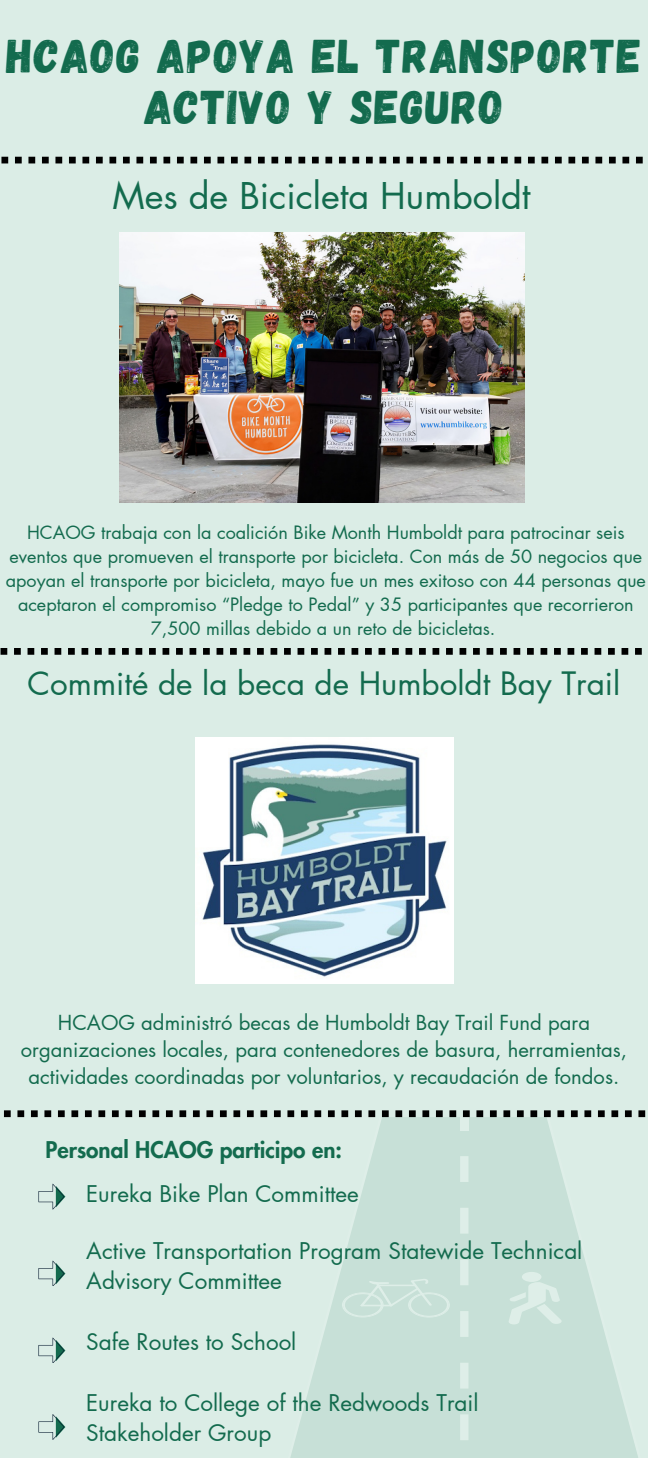
<style>
.page{position:relative;width:648px;height:1458px;background:#dbede6}
.page>*{position:absolute;margin:0;border:0;box-sizing:border-box;transform-origin:0 0}
.t1{font:47.25px/50.6px "Gagalin";letter-spacing:.03em;color:#136b4e;text-align:center}
.t2{font:36px "Futura LT Pro";color:#136b4e}
.t3{font:31.5px "Futura LT Pro";color:#136b4e}
.t4{font:22.5px/30.4px "Futura LT Pro";color:#136b4e}
.t5{font:800 22.5px "Futura LT Pro";color:#136b4e}
.t6{font:20.25px/27px "Futura LT Pro";color:#136b4e;text-align:center}
.t7{font:18px/24.1px "Futura LT Pro";color:#136b4e;text-align:center}
</style>
<div class="page">
<svg style="left:1px;top:157px;width:642px;height:6px"></svg>
<svg style="left:0;top:648px;width:642px;height:7px"></svg>
<img style="left:195px;top:737px;width:258px;height:247px">
<img style="left:119px;top:232px;width:405px;height:270px">
<svg style="left:4px;top:1110px;width:642px;height:348px"></svg>
<div style="left:460px;top:1117px;width:8px;height:13px;background:#deeee8"></div>
<p class="t1" style="left:6px;top:29px;width:637px">HCAOG APOYA EL TRANSPORTE<br>ACTIVO Y SEGURO</p>
<p class="t2" style="left:112px;top:179px;width:420px">Mes de Bicicleta Humboldt</p>
<p class="t7" style="left:6px;top:521px;width:642px">HCAOG trabaja con la coalición Bike Month Humboldt para patrocinar seis eventos que promueven el transporte por bicicleta. Con más de 50 negocios que apoyan el transporte por bicicleta, mayo fue un mes exitoso con 44 personas que aceptaron el compromiso “Pledge to Pedal” y 35 participantes que recorrieron 7,500 millas debido a un reto de bicicletas.</p>
<h3 class="t3" style="left:28px;top:669px;width:594px">Commité de la beca de Humboldt Bay Trail</h3>
<p class="t6" style="left:21px;top:1010px;width:608px">HCAOG administró becas de Humboldt Bay Trail Fund para organizaciones locales, para contenedores de basura, herramientas, actividades coordinadas por voluntarios, y recaudación de fondos.</p>
<p class="t5" style="left:46px;top:1139px;width:298px">Personal HCAOG participo en:</p>
<h5 class="t4" style="left:86px;top:1179px;width:274px">Eureka Bike Plan Committee</h5>
<p class="t4" style="left:86px;top:1237px;width:498px">Active Transportation Program Statewide Technical<br>Advisory Committee</p>
<h4 class="t4" style="left:86px;top:1328px;width:212px">Safe Routes to School</h4>
<p class="t4" style="left:86px;top:1388px;width:394px">Eureka to College of the Redwoods Trail</p>
<p class="t4" style="left:86px;top:1419px;width:187px">Stakeholder Group</p>
</div>
